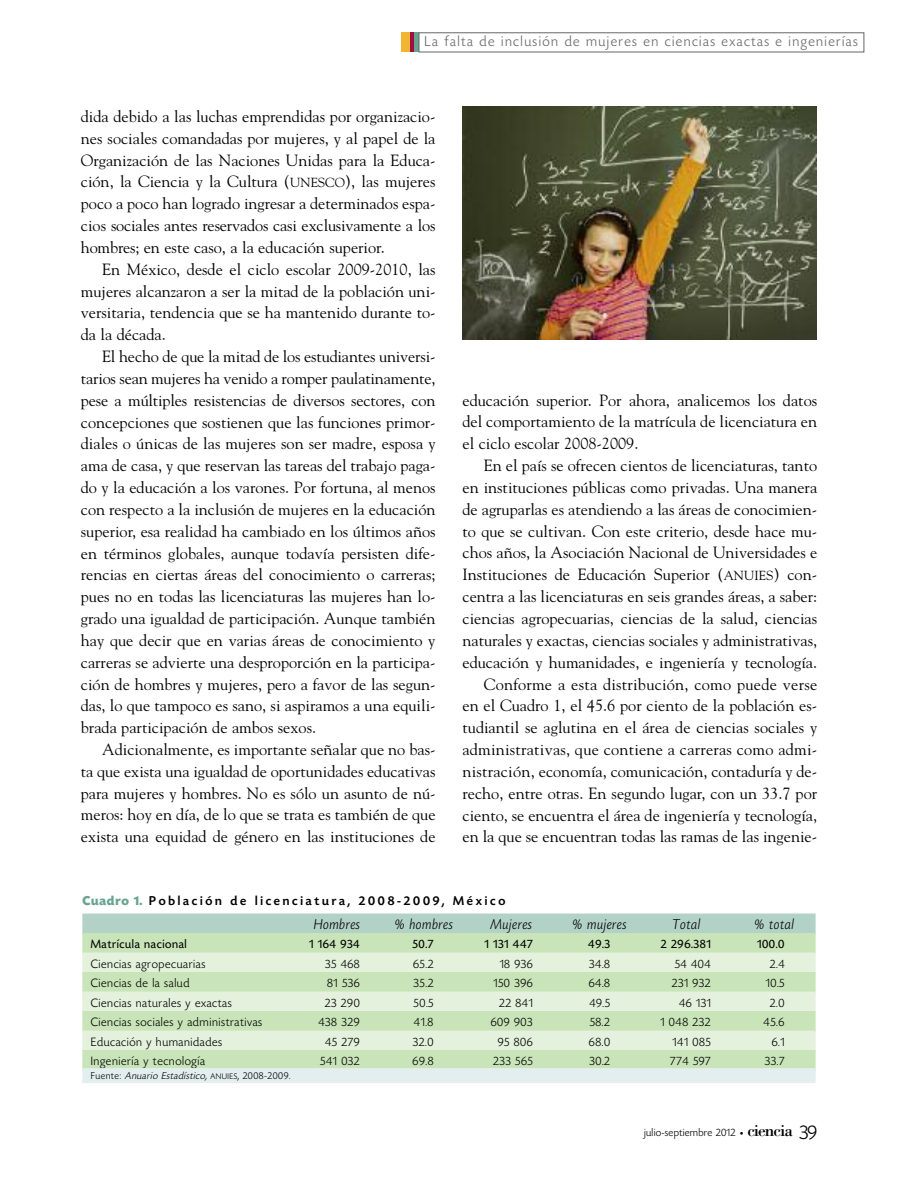
<style>
.page{position:relative;width:915px;height:1191px;background:#fff}
.page>*{position:absolute;margin:0;border:0;box-sizing:border-box;transform-origin:0 0}
.t1{font:17.25px "Bodoni";letter-spacing:-.05em;color:#000}
.t2{font:16.2px/21.8px "Goudy";color:#000;text-align:justify}
.t3{font:300 15px "Today HEF";letter-spacing:.095em;color:#666}
.t4{font:italic 300 15px "Today HEF";letter-spacing:.045em;color:#000}
.t5{font:500 13.5px "Today HEF";letter-spacing:.205em;color:#000}
.t6{font:300 12.75px "Today HEF";letter-spacing:.045em;color:#000}
.t7{font:12.75px "Today HEF";letter-spacing:.05em;color:#000}
.t8{font:300 11.25px "Today HEF";letter-spacing:.025em;color:#000}
.t9{font:italic 300 10.5px "Today HEF";color:#000}
.s1{font-size:13.05px}
.s2{font-weight:700;color:#67a58f}
.s3{font-style:normal}
.s4{font-style:normal;font-size:8.55px}
.s5{font-family:"Officina Sans";font-weight:400;font-size:7.5px}
.s6{font-family:"Today HEF";font-weight:300;font-size:21px}
</style>
<div class="page">
<hr style="left:401px;top:32px;width:4px;height:20px;background:#f2b531">
<div style="left:405px;top:32px;width:5px;height:20px;background:#f2b531"></div>
<hr style="left:410px;top:32px;width:4px;height:20px;background:#9f0f42">
<div style="left:414px;top:32px;width:5px;height:20px;background:#67a58f"></div>
<div style="left:418px;top:32px;width:446px;height:20px;border:1px solid #666"></div>
<div style="left:82px;top:913px;width:733px;height:21px;background:#b3d2c7"></div>
<div style="left:82px;top:933px;width:733px;height:21px;background:#c9e4b8"></div>
<div style="left:82px;top:952px;width:733px;height:21px;background:#e4f1dc"></div>
<div style="left:82px;top:972px;width:733px;height:21px;background:#c9e4b8"></div>
<div style="left:82px;top:991px;width:733px;height:21px;background:#e4f1dc"></div>
<div style="left:82px;top:1011px;width:733px;height:21px;background:#c9e4b8"></div>
<div style="left:82px;top:1030px;width:733px;height:21px;background:#e4f1dc"></div>
<div style="left:82px;top:1050px;width:733px;height:21px;background:#c9e4b8"></div>
<div style="left:82px;top:1068px;width:733px;height:15px;background:#e3eeef"></div>
<img style="left:462px;top:106px;width:353px;height:234px">
<p class="t3" style="left:424px;top:35px;width:434px">La falta de inclusión de mujeres en ciencias exactas e ingenierías</p>
<p class="t2" style="left:81px;top:105px;width:356px">dida debido a las luchas emprendidas por organizacio&shy;nes sociales comandadas por mujeres, y al papel de la Organización de las Naciones Unidas para la Educa&shy;ción, la Ciencia y la Cultura (<span class="s1">UNESCO</span>), las mujeres poco a poco han logrado ingresar a determinados espa&shy;cios sociales antes reservados casi exclusivamente a los hombres; en este caso, a la educación superior.</p>
<p class="t2" style="left:81px;top:258px;width:356px;text-indent:21px">En México, desde el ciclo escolar 2009-2010, las mujeres alcanzaron a ser la mitad de la población uni&shy;versitaria, tendencia que se ha mantenido durante to&shy;da la década.</p>
<p class="t2" style="left:81px;top:345px;width:356px;text-indent:21px">El hecho de que la mitad de los estudiantes universi&shy;tarios sean mujeres ha venido a romper paulatinamente, pese a múltiples resistencias de diversos sectores, con concepciones que sostienen que las funciones primor&shy;diales o únicas de las mujeres son ser madre, esposa y ama de casa, y que reservan las tareas del trabajo paga&shy;do y la educación a los varones. Por fortuna, al menos con respecto a la inclusión de mujeres en la educación superior, esa realidad ha cambiado en los últimos años en términos globales, aunque todavía persisten dife&shy;rencias en ciertas áreas del conocimiento o carreras; pues no en todas las licenciaturas las mujeres han lo&shy;grado una igualdad de participación. Aunque también hay que decir que en varias áreas de conocimiento y carreras se advierte una desproporción en la participa&shy;ción de hombres y mujeres, pero a favor de las segun&shy;das, lo que tampoco es sano, si aspiramos a una equili&shy;brada participación de ambos sexos.</p>
<p class="t2" style="left:81px;top:738px;width:356px;text-indent:21px">Adicionalmente, es importante señalar que no bas&shy;ta que exista una igualdad de oportunidades educativas para mujeres y hombres. No es sólo un asunto de nú&shy;meros: hoy en día, de lo que se trata es también de que exista una equidad de género en las instituciones de</p>
<p class="t2" style="left:462px;top:389px;width:356px">educación superior. Por ahora, analicemos los datos del comportamiento de la matrícula de licenciatura en el ciclo escolar 2008-2009.</p>
<p class="t2" style="left:462px;top:454px;width:356px;text-align:right">En el país se ofrecen cientos de licenciaturas, tanto<br>en instituciones públicas como privadas. Una manera de agruparlas es atendiendo a las áreas de conocimien&shy;to que se cultivan. Con este criterio, desde hace mu&shy;chos años, la Asociación Nacional de Universidades e Instituciones de Educación Superior (<span class="s1">ANUIES</span>) con&shy;centra a las licenciaturas en seis grandes áreas, a saber: ciencias agropecuarias, ciencias de la salud, ciencias naturales y exactas, ciencias sociales y administrativas, educación y humanidades, e ingeniería y tecnología.<br>Conforme a esta distribución, como puede verse<br>en el Cuadro 1, el 45.6 por ciento de la población es&shy;tudiantil se aglutina en el área de ciencias sociales y administrativas, que contiene a carreras como admi&shy;nistración, economía, comunicación, contaduría y de&shy;recho, entre otras. En segundo lugar, con un 33.7 por ciento, se encuentra el área de ingeniería y tecnología, en la que se encuentran todas las ramas de las ingenie-</p>
<p class="t5" style="left:82px;top:895px;width:424px"><span class="s2">Cuadro 1.</span> Población de licenciatura, 2008-2009, México</p>
<p class="t4" style="left:314px;top:918px;width:48px">Hombres</p>
<p class="t4" style="left:395px;top:918px;width:59px">% hombres</p>
<p class="t4" style="left:490px;top:918px;width:43px">Mujeres</p>
<p class="t4" style="left:572px;top:918px;width:55px">% mujeres</p>
<p class="t4" style="left:672px;top:918px;width:29px">Total</p>
<p class="t4" style="left:754px;top:918px;width:41px">% total</p>
<p class="t7" style="left:91px;top:939px;width:97px">Matrícula nacional</p>
<p class="t7" style="left:309px;top:939px;width:52px">1 164 934</p>
<p class="t7" style="left:412px;top:939px;width:22px">50.7</p>
<p class="t7" style="left:484px;top:939px;width:50px">1 131 447</p>
<p class="t7" style="left:588px;top:939px;width:23px">49.3</p>
<p class="t7" style="left:660px;top:939px;width:51px">2 296.381</p>
<p class="t7" style="left:756px;top:939px;width:29px">100.0</p>
<p class="t6" style="left:91px;top:958px;width:116px">Ciencias agropecuarias</p>
<p class="t6" style="left:325px;top:958px;width:36px">35 468</p>
<p class="t6" style="left:413px;top:958px;width:22px">65.2</p>
<p class="t6" style="left:499px;top:958px;width:35px">18 936</p>
<p class="t6" style="left:589px;top:958px;width:22px">34.8</p>
<p class="t6" style="left:674px;top:958px;width:38px">54 404</p>
<p class="t6" style="left:769px;top:958px;width:16px">2.4</p>
<p class="t6" style="left:91px;top:978px;width:100px">Ciencias de la salud</p>
<p class="t6" style="left:327px;top:978px;width:34px">81 536</p>
<p class="t6" style="left:413px;top:978px;width:21px">35.2</p>
<p class="t6" style="left:493px;top:978px;width:41px">150 396</p>
<p class="t6" style="left:588px;top:978px;width:23px">64.8</p>
<p class="t6" style="left:671px;top:978px;width:40px">231 932</p>
<p class="t6" style="left:765px;top:978px;width:20px">10.5</p>
<p class="t6" style="left:91px;top:997px;width:142px">Ciencias naturales y exactas</p>
<p class="t6" style="left:324px;top:997px;width:36px">23 290</p>
<p class="t6" style="left:413px;top:997px;width:21px">50.5</p>
<p class="t6" style="left:499px;top:997px;width:35px">22 841</p>
<p class="t6" style="left:589px;top:997px;width:22px">49.5</p>
<p class="t6" style="left:678px;top:997px;width:33px">46 131</p>
<p class="t6" style="left:769px;top:997px;width:16px">2.0</p>
<p class="t6" style="left:91px;top:1017px;width:173px">Ciencias sociales y administrativas</p>
<p class="t6" style="left:318px;top:1017px;width:43px">438 329</p>
<p class="t6" style="left:414px;top:1017px;width:21px">41.8</p>
<p class="t6" style="left:490px;top:1017px;width:43px">609 903</p>
<p class="t6" style="left:589px;top:1017px;width:22px">58.2</p>
<p class="t6" style="left:660px;top:1017px;width:52px">1 048 232</p>
<p class="t6" style="left:763px;top:1017px;width:22px">45.6</p>
<p class="t6" style="left:91px;top:1036px;width:133px">Educación y humanidades</p>
<p class="t6" style="left:325px;top:1036px;width:36px">45 279</p>
<p class="t6" style="left:412px;top:1036px;width:22px">32.0</p>
<p class="t6" style="left:497px;top:1036px;width:36px">95 806</p>
<p class="t6" style="left:588px;top:1036px;width:23px">68.0</p>
<p class="t6" style="left:672px;top:1036px;width:40px">141 085</p>
<p class="t6" style="left:771px;top:1036px;width:14px">6.1</p>
<p class="t6" style="left:91px;top:1056px;width:116px">Ingeniería y tecnología</p>
<p class="t6" style="left:320px;top:1056px;width:41px">541 032</p>
<p class="t6" style="left:412px;top:1056px;width:22px">69.8</p>
<p class="t6" style="left:493px;top:1056px;width:41px">233 565</p>
<p class="t6" style="left:589px;top:1056px;width:22px">30.2</p>
<p class="t6" style="left:670px;top:1056px;width:42px">774 597</p>
<p class="t6" style="left:764px;top:1056px;width:21px">33.7</p>
<p class="t9" style="left:91px;top:1071px;width:201px"><span class="s3">Fuente:</span> Anuario Estadístico, <span class="s4">ANUIES</span><span class="s3">, 2008-2009.</span></p>
<p class="t8" style="left:644px;top:1127px;width:101px">julio-septiembre 2012 <span class="s5">•</span></p>
<p class="t1" style="left:747px;top:1120px;width:71px">ciencia <span class="s6">39</span></p>
</div>
